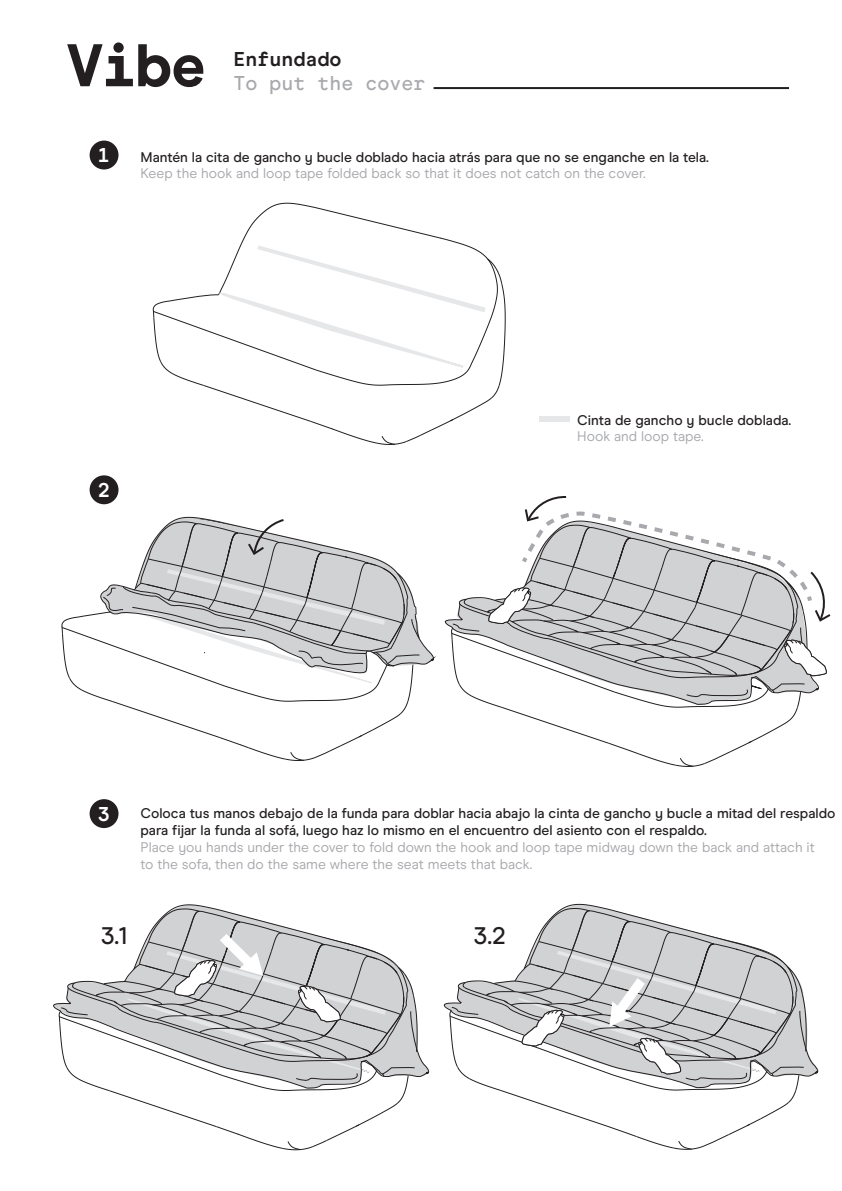
<style>
.page{position:relative;width:842px;height:1191px;background:#fff}
.page>*{position:absolute;margin:0;border:0;box-sizing:border-box;transform-origin:0 0}
.t1{font:800 60px "Modern Era Mono";color:#231f20}
.t2{font:500 24px "Modern Era";color:#231f20}
.t3{font:500 20px "Modern Era Mono";color:#a8a9ad}
.t4{font:700 20px "Modern Era Mono";color:#231f20}
.t5{font:700 20px "Modern Era Mono";color:#fff}
.t6{font:500 14px/16.8px "Modern Era";color:#231f20}
.t7{font:14px/16.8px "Modern Era";color:#a8a9ad}
</style>
<div class="page">
<hr style="left:434px;top:87px;width:355px;height:2px;background:#231f20">
<div style="left:90px;top:141px;width:28px;height:28px;background:#231f20;border-radius:50%"></div>
<div style="left:90px;top:475px;width:28px;height:29px;background:#231f20;border-radius:50%"></div>
<div style="left:539px;top:416px;width:31px;height:6px;background:#e6e7e9"></div>
<div style="left:90px;top:799px;width:28px;height:29px;background:#231f20;border-radius:50%"></div>
<svg style="left:152px;top:202px;width:354px;height:243px"></svg>
<svg style="left:61px;top:516px;width:375px;height:245px"></svg>
<svg style="left:450px;top:496px;width:380px;height:271px"></svg>
<svg style="left:443px;top:1002px;width:376px;height:75px"></svg>
<svg style="left:53px;top:1003px;width:377px;height:74px"></svg>
<svg style="left:58px;top:904px;width:360px;height:246px"></svg>
<svg style="left:449px;top:903px;width:358px;height:247px"></svg>
<h1 class="t1" style="left:67px;top:28px;width:141px">Vibe</h1>
<h3 class="t4" style="left:233px;top:47px;width:109px">Enfundado</h3>
<h3 class="t3" style="left:233px;top:71px;width:194px">To put the cover</h3>
<h3 class="t5" style="left:98px;top:143px;width:13px">1</h3>
<p class="t6" style="left:140px;top:148px;width:570px">Mantén la cita de gancho y bucle doblado hacia atrás para que no se enganche en la tela.</p>
<p class="t7" style="left:140px;top:165px;width:507px">Keep the hook and loop tape folded back so that it does not catch on the cover.</p>
<h3 class="t5" style="left:98px;top:477px;width:13px">2</h3>
<p class="t6" style="left:577px;top:411px;width:216px">Cinta de gancho y bucle doblada.</p>
<p class="t7" style="left:577px;top:428px;width:128px">Hook and loop tape.</p>
<h3 class="t5" style="left:98px;top:801px;width:13px">3</h3>
<p class="t6" style="left:140px;top:805px;width:697px">Coloca tus manos debajo de la funda para doblar hacia abajo la cinta de gancho y bucle a mitad del respaldo para fijar la funda al sofá, luego haz lo mismo en el encuentro del asiento con el respaldo.</p>
<p class="t7" style="left:140px;top:838px;width:676px">Place you hands under the cover to fold down the hook and loop tape midway down the back and attach it to the sofa, then do the same where the seat meets that back.</p>
<h2 class="t2" style="left:101px;top:921px;width:29px">3.1</h2>
<h2 class="t2" style="left:473px;top:921px;width:34px">3.2</h2>
</div>
